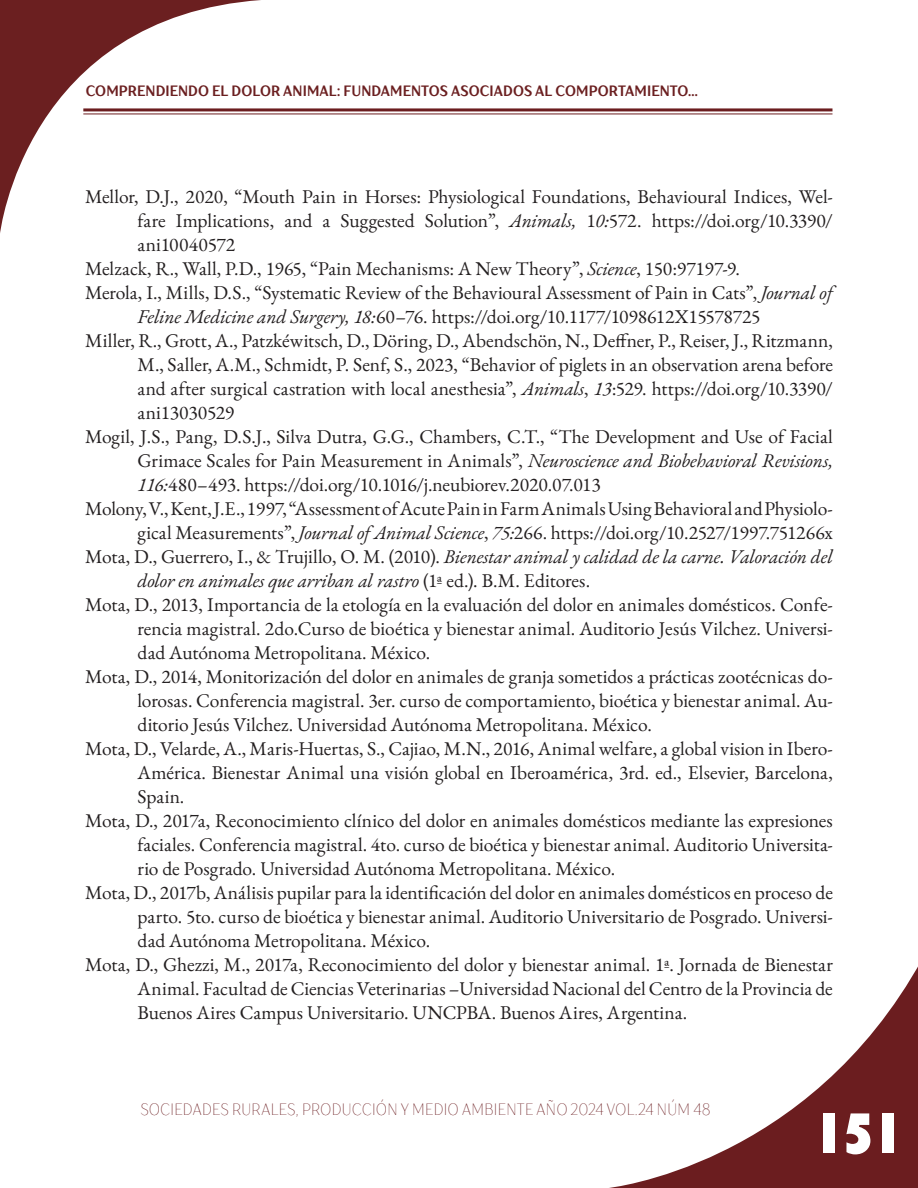
<style>
.page{position:relative;width:918px;height:1188px;background:#fff}
.page>*{position:absolute;margin:0;border:0;box-sizing:border-box;transform-origin:0 0}
.t1{font:60px "Bauhaus 93";color:#fff}
.bibliografia{font:19.5px/24px "EB Garamond";letter-spacing:-.005em;color:#231f20;text-align:justify}
.bibliografia-2{font:italic 19.5px/24px "EB Garamond";letter-spacing:-.015em;color:#231f20}
.t2{font:16.5px "TT Drugs Trl Cnd Thin SC850";letter-spacing:-.01em;color:#6a1b1f}
.t3{font:700 15px "TT Drugs Trl Cnd";letter-spacing:.005em;color:#6b1f20}
.s1{font-style:italic}
.s2{font-style:normal}
</style>
<div class="page">
<svg style="left:0;top:0;width:262px;height:233px"></svg>
<svg style="left:609px;top:966px;width:309px;height:222px"></svg>
<hr style="left:83px;top:108px;width:749px;height:3px;background:#6b1d1f">
<hr style="left:83px;top:113px;width:749px;height:1px;background:#6b1d1f">
<p class="t3" style="left:86px;top:81px;width:614px">COMPRENDIENDO EL DOLOR ANIMAL: FUNDAMENTOS ASOCIADOS AL COMPORTAMIENTO...</p>
<p class="bibliografia" style="left:138px;top:184px;width:697px;text-indent:-52px">Mellor, D.J., 2020, “Mouth Pain in Horses: Physiological Foundations, Behavioural Indices, Wel&shy;fare Implications, and a Suggested Solution”, <span class="s1">Animals,</span> 1<span class="s1">0:</span>572. https://doi.org/10.3390/ ani10040572</p>
<p class="bibliografia" style="left:85px;top:256px;width:656px">Melzack, R., Wall, P.D., 1965, “Pain Mechanisms: A New Theory”, <span class="s1">Science</span>, 150:97197-9.</p>
<p class="bibliografia" style="left:138px;top:280px;width:697px;text-indent:-52px">Merola, I., Mills, D.S., “Systematic Review of the Behavioural Assessment of Pain in Cats”, <span class="s1">Journal of<br>Feline Medicine and Surgery, 18:</span>60–76. https://doi.org/10.1177/1098612X15578725</p>
<p class="bibliografia" style="left:138px;top:328px;width:697px;text-indent:-52px">Miller, R., Grott, A., Patzkéwitsch, D., Döring, D., Abendschön, N., Deffner, P., Reiser, J., Ritzmann, M., Saller, A.M., Schmidt, P. Senf, S., 2023, “Behavior of piglets in an observation arena before and after surgical castration with local anesthesia”, <span class="s1">Animals</span>, <span class="s1">13</span>:529. https://doi.org/10.3390/ ani13030529</p>
<p class="bibliografia" style="left:138px;top:424px;width:697px;text-indent:-52px">Mogil, J.S., Pang, D.S.J., Silva Dutra, G.G., Chambers, C.T., “The Development and Use of Facial Grimace Scales for Pain Measurement in Animals”, <span class="s1">Neuroscience and Biobehavioral Revisions, 116:</span>480–493. https://doi.org/10.1016/j.neubiorev.2020.07.013</p>
<p class="bibliografia" style="left:85px;top:496px;width:749px;text-align:right">Molony, V., Kent, J.E., 1997, “Assessment of Acute Pain in Farm Animals Using Behavioral and Physiolo&shy;gical Measurements”, <span class="s1">Journal of Animal Science</span>, <span class="s1">75:</span>266. https://doi.org/10.2527/1997.751266x</p>
<p class="bibliografia-2" style="left:138px;top:544px;width:697px;text-indent:-52px"><span class="s2">Mota, D., Guerrero, I., &amp; Trujillo, O. M. (2010).</span> Bienestar animal y calidad de la carne. Valoración del dolor en animales que arriban al rastro <span class="s2">(1ª ed.). B.M. Editores.</span></p>
<p class="bibliografia" style="left:138px;top:592px;width:697px;text-indent:-52px">Mota, D., 2013, Importancia de la etología en la evaluación del dolor en animales domésticos. Confe&shy;rencia magistral. 2do.Curso de bioética y bienestar animal. Auditorio Jesús Vilchez. Universi&shy;dad Autónoma Metropolitana. México.</p>
<p class="bibliografia" style="left:138px;top:664px;width:697px;text-indent:-52px">Mota, D., 2014, Monitorización del dolor en animales de granja sometidos a prácticas zootécnicas do&shy;lorosas. Conferencia magistral. 3er. curso de comportamiento, bioética y bienestar animal. Au&shy;ditorio Jesús Vilchez. Universidad Autónoma Metropolitana. México.</p>
<p class="bibliografia" style="left:138px;top:736px;width:697px;text-indent:-52px">Mota, D., Velarde, A., Maris-Huertas, S., Cajiao, M.N., 2016, Animal welfare, a global vision in Ibero-América. Bienestar Animal una visión global en Iberoamérica, 3rd. ed., Elsevier, Barcelona, Spain.</p>
<p class="bibliografia" style="left:138px;top:808px;width:697px;text-indent:-52px">Mota, D., 2017a, Reconocimiento clínico del dolor en animales domésticos mediante las expresiones faciales. Conferencia magistral. 4to. curso de bioética y bienestar animal. Auditorio Universita&shy;rio de Posgrado. Universidad Autónoma Metropolitana. México.</p>
<p class="bibliografia" style="left:138px;top:880px;width:697px;text-indent:-52px">Mota, D., 2017b, Análisis pupilar para la identificación del dolor en animales domésticos en proceso de parto. 5to. curso de bioética y bienestar animal. Auditorio Universitario de Posgrado. Universi&shy;dad Autónoma Metropolitana. México.</p>
<p class="bibliografia" style="left:138px;top:952px;width:697px;text-indent:-52px">Mota, D., Ghezzi, M., 2017a, Reconocimiento del dolor y bienestar animal. 1ª. Jornada de Bienestar Animal. Facultad de Ciencias Veterinarias –Universidad Nacional del Centro de la Provincia de Buenos Aires Campus Universitario. UNCPBA. Buenos Aires, Argentina.</p>
<p class="t2" style="left:140px;top:1099px;width:572px">SOCIEDADES RURALES, PRODUCCIÓN Y MEDIO AMBIENTE AÑO 2024 VOL.24 NÚM 48</p>
<h1 class="t1" style="left:812px;top:1099px;width:95px">151</h1>
</div>
